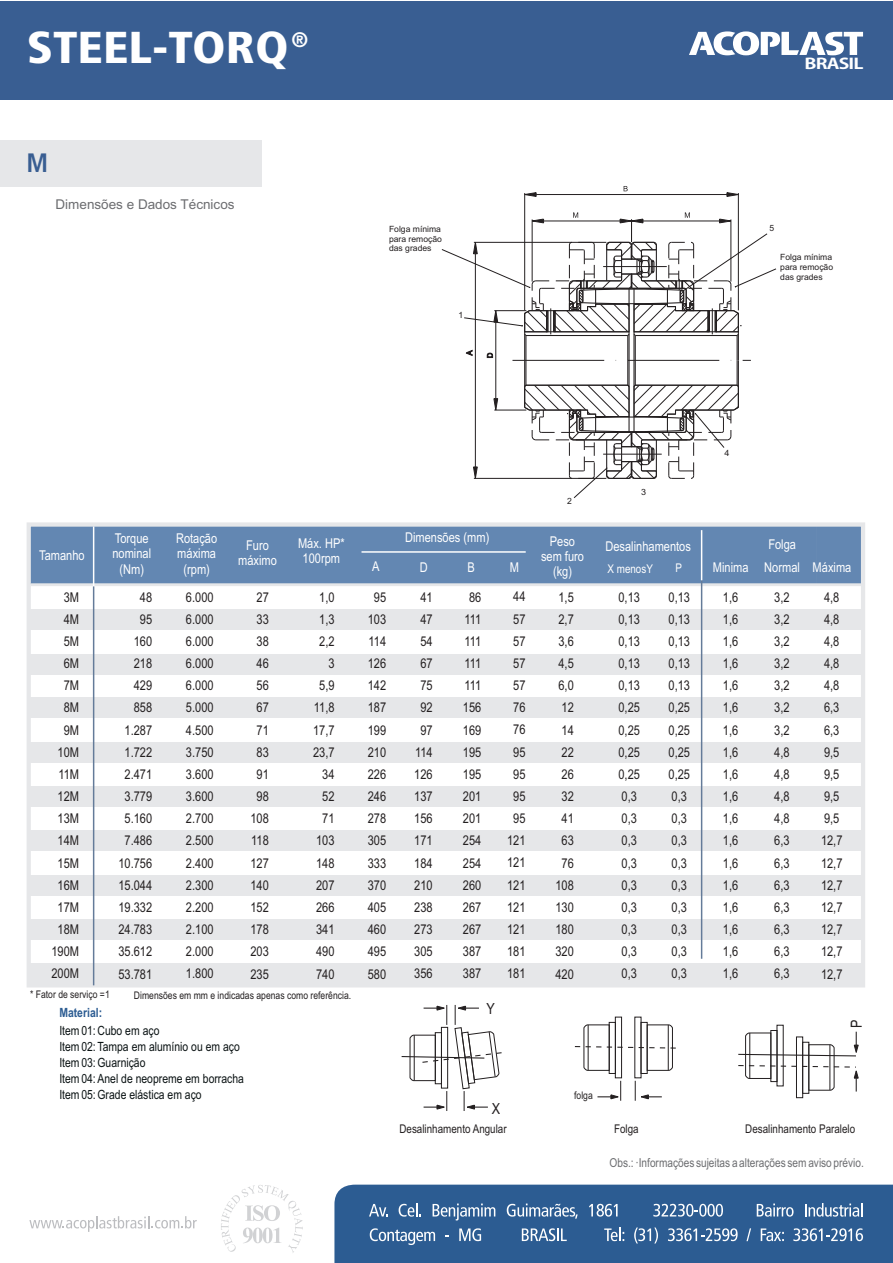
<style>
.page{position:relative;width:893px;height:1263px;background:#fff}
.page>*{position:absolute;margin:0;border:0;box-sizing:border-box;transform-origin:0 0}
.t1{font:900 condensed 44.7px "Frutiger 77";color:#fff;scale:1.1 1}
.t2{font:700 condensed 26.55px "Frutiger 67";color:#395e92}
.t3{font:900 condensed 21px "Frutiger 77";color:#fff}
.t4{font:15.3px "Arial Narrow";color:#231f20}
.t5{font:700 14.7px "Koz Go Pro";letter-spacing:-.04em;color:#fff;scale:1.31 1}
.t6{font:13.5px/22.2px "Arial Narrow";color:#231f20;text-align:center}
.t7{font:13.5px/15.3px "Arial Narrow";color:#fff;text-align:center}
.t8{font:13.5px "Arial";color:#6c6d70}
.t9{font:12.75px/15.9px "Arial Narrow";color:#0b1314}
.t10{font:700 12.75px "Arial Narrow";color:#2c5c92}
.t11{font:12.3px "Arial Narrow";color:#6c6d70}
.t12{font:12px "Arial Narrow";color:#231f20}
.t13{font:12px "Arial Narrow";color:#fff}
.t14{font:10.5px "Arial Narrow";color:#231f20}
.t15{font:8.55px/9.6px "Arial";color:#231f20;text-align:justify}
.t16{font:8.55px "Arial";color:#231f20;scale:1.05 1}
</style>
<div class="page">
<div style="left:31px;top:609px;width:832px;height:21px;background:#e6e7e9"></div>
<div style="left:31px;top:654px;width:832px;height:20px;background:#e6e7e9"></div>
<div style="left:31px;top:697px;width:832px;height:21px;background:#e6e7e9"></div>
<div style="left:31px;top:742px;width:832px;height:20px;background:#e6e7e9"></div>
<div style="left:31px;top:786px;width:832px;height:21px;background:#e6e7e9"></div>
<div style="left:31px;top:830px;width:832px;height:20px;background:#e6e7e9"></div>
<div style="left:31px;top:875px;width:832px;height:20px;background:#e6e7e9"></div>
<div style="left:31px;top:919px;width:832px;height:20px;background:#e6e7e9"></div>
<div style="left:31px;top:963px;width:832px;height:21px;background:#e6e7e9"></div>
<div style="left:32px;top:527px;width:828px;height:56px;background:#6387b2"></div>
<div style="left:27px;top:522px;width:838px;height:465px;border:4px solid #e6e7e9"></div>
<svg style="left:334px;top:1184px;width:559px;height:79px;background:#3c699a"></svg>
<svg style="left:29px;top:1216px;width:168px;height:16px"></svg>
<div style="left:0;top:1px;width:893px;height:99px;background:#395e92"></div>
<svg style="left:689px;top:31px;width:174px;height:24px"></svg>
<svg style="left:221px;top:1185px;width:82px;height:68px"></svg>
<hr style="left:361px;top:551px;width:165px;height:2px;background:#fff">
<div style="left:0;top:140px;width:262px;height:46px;background:#e6e7e9"></div>
<hr style="left:31px;top:583px;width:832px;height:3px;background:#e6e7e9">
<hr style="left:93px;top:586px;width:1px;height:399px;background:#647b99">
<hr style="left:93px;top:526px;width:1px;height:60px;background:#fff">
<hr style="left:701px;top:580px;width:1px;height:379px;background:#647b99">
<hr style="left:701px;top:530px;width:1px;height:50px;background:#fff">
<hr style="left:524px;top:193px;width:1px;height:117px;background:#231f20">
<hr style="left:738px;top:193px;width:1px;height:117px;background:#231f20">
<hr style="left:536px;top:194px;width:191px;height:1px;background:#231f20">
<svg style="left:524px;top:192px;width:13px;height:5px"></svg>
<svg style="left:624px;top:186px;width:4px;height:5px"></svg>
<svg style="left:726px;top:192px;width:13px;height:5px"></svg>
<svg style="left:441px;top:212px;width:335px;height:286px"></svg>
<svg style="left:401px;top:1005px;width:101px;height:106px"></svg>
<div style="left:615px;top:1017px;width:7px;height:61px;border:1px solid #231f20"></div>
<div style="left:609px;top:1022px;width:7px;height:52px;border:1px solid #231f20"></div>
<div style="left:641px;top:1022px;width:7px;height:52px;border:1px solid #231f20"></div>
<svg style="left:597px;top:1081px;width:24px;height:20px"></svg>
<svg style="left:635px;top:1081px;width:27px;height:20px"></svg>
<svg style="left:574px;top:1024px;width:102px;height:47px"></svg>
<div style="left:770px;top:1030px;width:7px;height:52px;border:1px solid #231f20"></div>
<div style="left:796px;top:1036px;width:7px;height:62px;border:1px solid #231f20"></div>
<div style="left:802px;top:1042px;width:7px;height:52px;border:1px solid #231f20"></div>
<svg style="left:738px;top:1032px;width:121px;height:59px"></svg>
<h1 class="t1" style="left:27px;top:30px;width:240px">STEEL-TORQ</h1>
<h3 class="t3" style="left:291px;top:31px;width:18px">®</h3>
<h2 class="t2" style="left:26px;top:153px;width:23px">M</h2>
<p class="t8" style="left:56px;top:199px;width:181px">Dimensões e Dados Técnicos</p>
<p class="t15" style="left:389px;top:225px;width:54px">Folga mínima para remoção das grades</p>
<p class="t15" style="left:459px;top:311px;width:6px">1</p>
<p class="t5" style="left:804px;top:56px;width:47px">BRASIL</p>
<p class="t15" style="left:769px;top:224px;width:6px">5</p>
<p class="t15" style="left:780px;top:253px;width:54px">Folga mínima para remoção das grades</p>
<p class="t7" style="left:39px;top:549px;width:47px">Tamanho</p>
<p class="t15" style="left:567px;top:497px;width:6px">2</p>
<p class="t7" style="left:112px;top:532px;width:40px">Torque nominal (Nm)</p>
<p class="t7" style="left:176px;top:532px;width:43px">Rotação máxima (rpm)</p>
<p class="t7" style="left:238px;top:539px;width:40px">Furo máximo</p>
<p class="t7" style="left:298px;top:537px;width:48px">Máx. HP*<br>100rpm</p>
<p class="t7" style="left:405px;top:530px;width:86px">Dimensões (mm)</p>
<p class="t7" style="left:541px;top:534px;width:45px">Peso sem furo (kg)</p>
<p class="t7" style="left:372px;top:560px;width:9px">A</p>
<p class="t7" style="left:420px;top:560px;width:9px">D</p>
<p class="t7" style="left:467px;top:560px;width:9px">B</p>
<p class="t7" style="left:510px;top:560px;width:11px">M</p>
<p class="t6" style="left:51px;top:587px;width:29px;text-align:right">3M<br>4M<br>5M<br>6M<br>7M<br>8M<br>9M<br>10M<br>11M<br>12M<br>13M<br>14M<br>15M<br>16M<br>17M<br>18M<br>190M<br>200M</p>
<p class="t6" style="left:118px;top:587px;width:35px;text-align:right">48<br>95<br>160<br>218<br>429<br>858<br>1.287<br>1.722<br>2.471<br>3.779<br>5.160<br>7.486<br>10.756<br>15.044<br>19.332<br>24.783<br>35.612<br>53.781</p>
<p class="t6" style="left:186px;top:587px;width:29px;text-align:justify">6.000<br>6.000<br>6.000<br>6.000<br>6.000<br>5.000<br>4.500<br>3.750<br>3.600<br>3.600<br>2.700<br>2.500<br>2.400<br>2.300<br>2.200<br>2.100<br>2.000<br>1.800</p>
<p class="t6" style="left:250px;top:587px;width:20px">27<br>33<br>38<br>46<br>56<br>67<br>71<br>83<br>91<br>98<br>108<br>118<br>127<br>140<br>152<br>178<br>203<br>235</p>
<p class="t6" style="left:313px;top:587px;width:23px;text-align:right">1,0<br>1,3<br>2,2<br>3<br>5,9<br>11,8<br>17,7<br>23,7<br>34<br>52<br>71<br>103<br>148<br>207<br>266<br>341<br>490<br>740</p>
<p class="t6" style="left:368px;top:587px;width:20px">95<br>103<br>114<br>126<br>142<br>187<br>199<br>210<br>226<br>246<br>278<br>305<br>333<br>370<br>405<br>460<br>495<br>580</p>
<p class="t6" style="left:414px;top:587px;width:20px">41<br>47<br>54<br>67<br>75<br>92<br>97<br>114<br>126<br>137<br>156<br>171<br>184<br>210<br>238<br>273<br>305<br>356</p>
<p class="t6" style="left:463px;top:587px;width:20px">86<br>111<br>111<br>111<br>111<br>156<br>169<br>195<br>195<br>201<br>201<br>254<br>254<br>260<br>267<br>267<br>387<br>387</p>
<p class="t6" style="left:507px;top:587px;width:20px">44<br>57<br>57<br>57<br>57<br>76<br>76<br>95<br>95<br>95<br>95<br>121<br>121<br>121<br>121<br>121<br>181<br>181</p>
<p class="t6" style="left:555px;top:587px;width:20px">1,5<br>2,7<br>3,6<br>4,5<br>6,0<br>12<br>14<br>22<br>26<br>32<br>41<br>63<br>76<br>108<br>130<br>180<br>320<br>420</p>
<p class="t14" style="left:30px;top:990px;width:81px">* Fator de serviço =1</p>
<p class="t10" style="left:59px;top:1007px;width:44px">Material:</p>
<p class="t14" style="left:134px;top:991px;width:219px">Dimensões em mm e indicadas apenas como referência.</p>
<p class="t9" style="left:59px;top:1024px;width:186px">Item01:Cubo em aço<br>Item02: Tampa em alumínio ou em aço<br>Item03:Guarnição<br>Item04:Anel de neopreme em borracha<br>Item05:Grade elástica em aço</p>
<p class="t4" style="left:487px;top:1003px;width:10px">Y</p>
<p class="t4" style="left:492px;top:1103px;width:10px">X</p>
<p class="t12" style="left:399px;top:1124px;width:109px">Desalinhamento Angular</p>
<p class="t14" style="left:574px;top:1091px;width:20px">folga</p>
<p class="t16" style="left:641px;top:489px;width:6px">3</p>
<p class="t7" style="left:605px;top:540px;width:87px">Desalinhamentos</p>
<p class="t13" style="left:607px;top:564px;width:47px">X menosY</p>
<p class="t13" style="left:676px;top:563px;width:8px">P</p>
<p class="t16" style="left:724px;top:450px;width:6px">4</p>
<p class="t7" style="left:713px;top:534px;width:140px;line-height:23.1px">Folga<br>Minima Normal Máxima</p>
<p class="t6" style="left:618px;top:587px;width:23px;text-align:left">0,13<br>0,13<br>0,13<br>0,13<br>0,13<br>0,25<br>0,25<br>0,25<br>0,25<br>0,3<br>0,3<br>0,3<br>0,3<br>0,3<br>0,3<br>0,3<br>0,3<br>0,3</p>
<p class="t6" style="left:723px;top:587px;width:17px;text-align:justify">1,6<br>1,6<br>1,6<br>1,6<br>1,6<br>1,6<br>1,6<br>1,6<br>1,6<br>1,6<br>1,6<br>1,6<br>1,6<br>1,6<br>1,6<br>1,6<br>1,6<br>1,6</p>
<p class="t6" style="left:774px;top:587px;width:17px;text-align:justify">3,2<br>3,2<br>3,2<br>3,2<br>3,2<br>3,2<br>3,2<br>4,8<br>4,8<br>4,8<br>4,8<br>6,3<br>6,3<br>6,3<br>6,3<br>6,3<br>6,3<br>6,3</p>
<p class="t6" style="left:821px;top:587px;width:23px;text-align:left">4,8<br>4,8<br>4,8<br>4,8<br>4,8<br>6,3<br>6,3<br>9,5<br>9,5<br>9,5<br>9,5<br>12,7<br>12,7<br>12,7<br>12,7<br>12,7<br>12,7<br>12,7</p>
<p class="t6" style="left:669px;top:587px;width:23px;text-align:left">0,13<br>0,13<br>0,13<br>0,13<br>0,13<br>0,25<br>0,25<br>0,25<br>0,25<br>0,3<br>0,3<br>0,3<br>0,3<br>0,3<br>0,3<br>0,3<br>0,3<br>0,3</p>
<p class="t4" style="left:851px;top:1028px;width:10px;rotate:-90deg">P</p>
<p class="t12" style="left:614px;top:1124px;width:26px">Folga</p>
<p class="t12" style="left:745px;top:1124px;width:111px">Desalinhamento Paralelo</p>
<p class="t11" style="left:610px;top:1158px;width:256px">Obs.: ·Informações sujeitas a alterações sem aviso prévio.</p>
</div>
